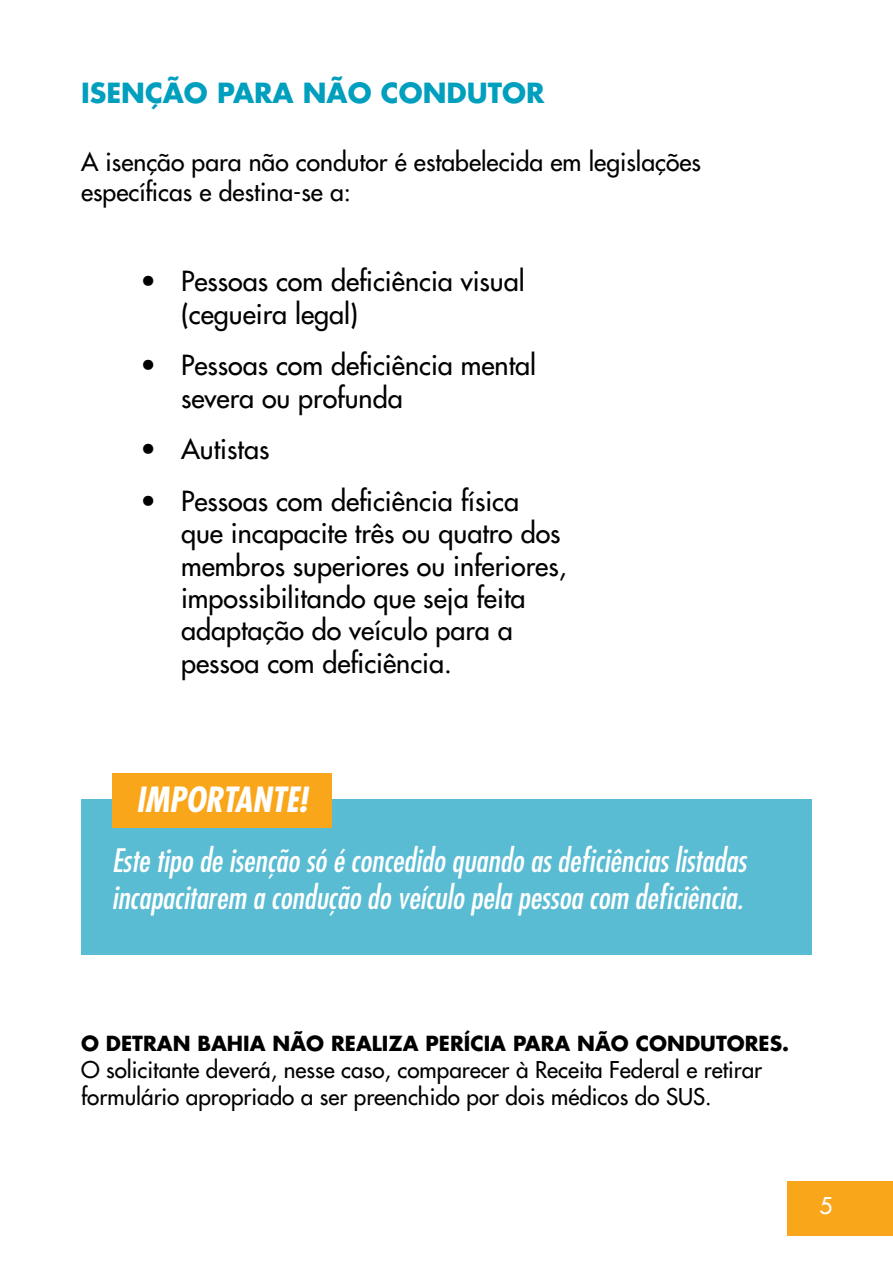
<style>
.page{position:relative;width:893px;height:1276px;background:#fff}
.page>*{position:absolute;margin:0;border:0;box-sizing:border-box;transform-origin:0 0}
.t1{font:italic 700 condensed 33.75px "Futura";color:#fff}
.t2{font:italic condensed 31.5px/37.8px "Futura";color:#fff}
.t3{font:27px/32.4px "Futura";color:#000}
.t4{font:700 27px "Futura";color:#009fbe}
.t5{font:24.75px/29.7px "Futura";color:#000}
.t6{font:22.5px/27px "Futura";color:#000}
.t7{font:22.5px "Futura";color:#fff}
.t8{font:700 20.25px "Futura";color:#000}
</style>
<div class="page">
<div style="left:787px;top:1181px;width:106px;height:54px;background:#faa61a"></div>
<div style="left:81px;top:799px;width:731px;height:155px;background:#5abcd3"></div>
<div style="left:112px;top:773px;width:220px;height:54px;background:#faa61a"></div>
<p class="t4" style="left:81px;top:74px;width:30px">ISENÇÃO</p>
<p class="t4" style="left:217px;top:74px;width:329px">PARA NÃO CONDUTOR</p>
<p class="t5" style="left:81px;top:147px;width:621px">A isenção para não condutor é estabelecida em legislações específicas e destina-se a:</p>
<p class="t3" style="left:181px;top:265px;width:345px;text-indent:-41px">• Pessoas com deficiência visual (cegueira legal)</p>
<p class="t3" style="left:181px;top:349px;width:357px;text-indent:-41px">• Pessoas com deficiência mental severa ou profunda</p>
<p class="t3" style="left:140px;top:433px;width:130px">• Autistas</p>
<p class="t3" style="left:181px;top:484px;width:387px;text-indent:-41px">• Pessoas com deficiência física que incapacite três ou quatro dos membros superiores ou inferiores, impossibilitando que seja feita adaptação do veículo para a pessoa com deficiência.</p>
<p class="t1" style="left:136px;top:778px;width:51px">IMPORTANTE</p>
<p class="t1" style="left:299px;top:778px;width:10px">!</p>
<p class="t2" style="left:112px;top:841px;width:636px">Este tipo de isenção só é concedido quando as deficiências listadas incapacitarem a condução do veículo pela pessoa com deficiência.</p>
<p class="t8" style="left:81px;top:1029px;width:461px">O DETRAN BAHIA NÃO REALIZA PERÍCIA PARA</p>
<p class="t8" style="left:577px;top:1029px;width:213px">NÃO CONDUTORES.</p>
<p class="t6" style="left:81px;top:1055px;width:683px">O solicitante deverá, nesse caso, comparecer à Receita Federal e retirar formulário apropriado a ser preenchido por dois médicos do SUS.</p>
<p class="t7" style="left:819px;top:1191px;width:15px">5</p>
</div>
